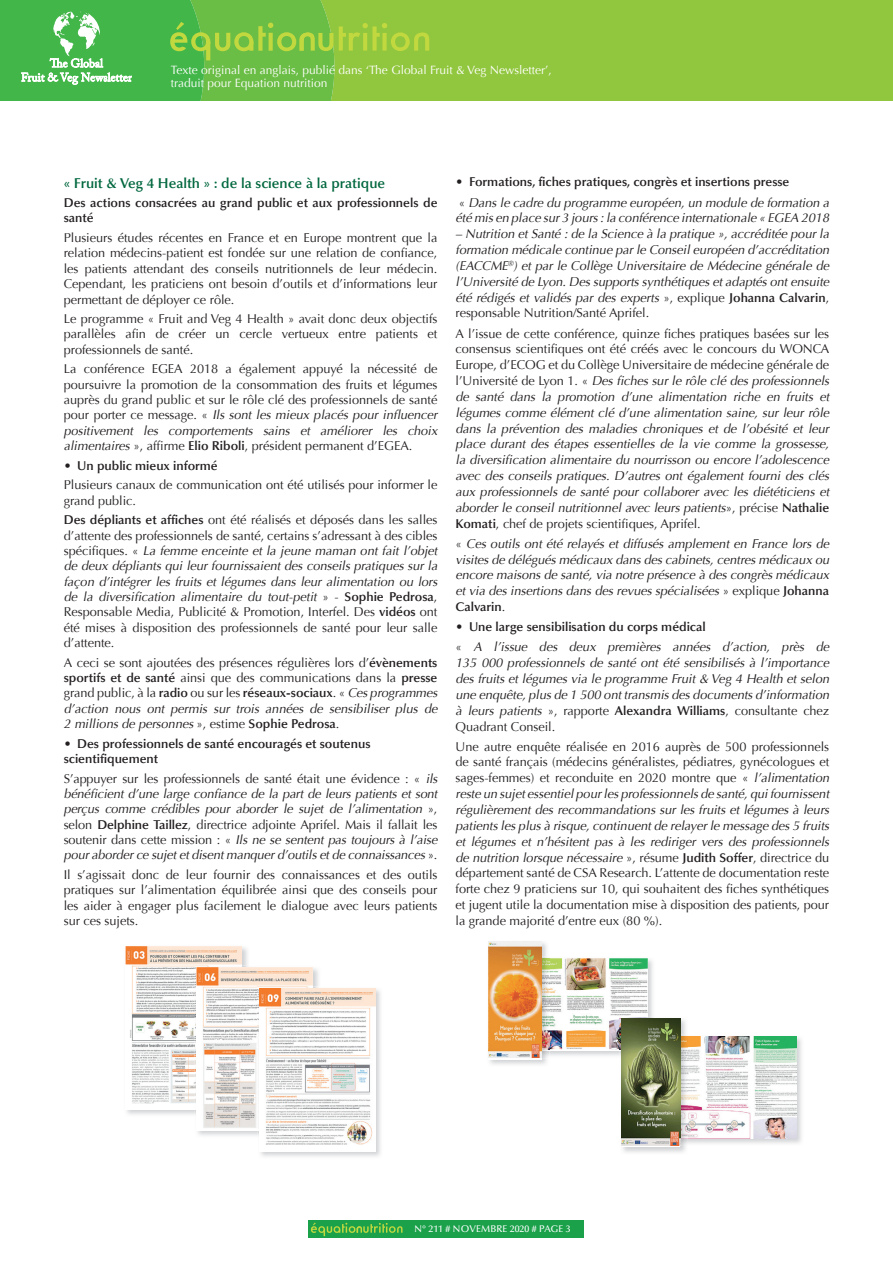
<style>
.page{position:relative;width:893px;height:1263px;background:#fff}
.page>*{position:absolute;margin:0;border:0;box-sizing:border-box;transform-origin:0 0}
.t1{font:600 14.25px "Optima LT Std";color:#00673e}
.t2{font:italic 12.75px/15.9px "Optima LT Std";letter-spacing:-.005em;color:#231f20}
.t3{font:12.75px/15.3px "Optima LT Std";letter-spacing:-.005em;color:#231f20}
.t4{font:600 12.75px/15.3px "Optima LT Std";letter-spacing:-.005em;color:#231f20}
.t5{font:12px/13.5px "Optima LT Std";color:#fff}
.t6{font:500 9.75px "Optima";color:#fff}
.s1{font-style:italic}
.s2{font-weight:600}
.s3{font-style:normal}
.s4{font-weight:600;font-style:normal}
.s5{font-weight:400}
.s6{font-weight:400;font-style:italic}
</style>
<div class="page">
<div style="left:309px;top:1220px;width:275px;height:18px;background:#1aa14a"></div>
<svg style="left:311px;top:1222px;width:91px;height:14px"></svg>
<div style="left:429px;top:0;width:464px;height:101px;background:#91c73e"></div>
<svg style="left:0;top:0;width:429px;height:101px;background:#6bbf4b"></svg>
<img style="left:549px;top:959px;width:104px;height:97px">
<img style="left:549px;top:958px;width:99px;height:91px">
<img style="left:688px;top:1036px;width:114px;height:108px">
<img style="left:688px;top:1036px;width:108px;height:102px">
<img style="left:488px;top:941px;width:61px;height:124px">
<img style="left:542px;top:958px;width:7px;height:93px">
<img style="left:488px;top:942px;width:54px;height:115px">
<img style="left:622px;top:1018px;width:66px;height:135px">
<img style="left:619px;top:1017px;width:34px;height:39px">
<img style="left:619px;top:1017px;width:29px;height:34px">
<img style="left:621px;top:1018px;width:59px;height:128px">
<img style="left:125px;top:946px;width:123px;height:169px">
<div style="left:126px;top:946px;width:116px;height:163px;background:#fff"></div>
<img style="left:126px;top:946px;width:116px;height:157px">
<img style="left:197px;top:968px;width:122px;height:168px">
<img style="left:195px;top:965px;width:47px;height:138px">
<img style="left:196px;top:967px;width:117px;height:161px">
<img style="left:260px;top:989px;width:121px;height:168px">
<img style="left:258px;top:986px;width:55px;height:144px">
<div style="left:259px;top:988px;width:117px;height:163px;background:#fff"></div>
<img style="left:259px;top:988px;width:117px;height:157px">
<p class="t5" style="left:171px;top:63px;width:382px">Texte original en anglais, publié dans ‘The Global Fruit &amp; Veg Newsletter’, traduit pour Equation nutrition</p>
<p class="t1" style="left:64px;top:174px;width:323px">« Fruit &amp; Veg 4 Health » : de la science à la pratique</p>
<p class="t4" style="left:64px;top:195px;width:375px">Des actions consacrées au grand public et aux professionnels de santé</p>
<p class="t3" style="left:64px;top:230px;width:375px;text-align:justify">Plusieurs études récentes en France et en Europe montrent que la relation médecins-patient est fondée sur une relation de confiance, les patients attendant des conseils nutritionnels de leur médecin.<br>Cependant, les praticiens ont besoin d’outils et d’informations leur permettant de déployer ce rôle.</p>
<p class="t3" style="left:64px;top:311px;width:375px;text-align:justify">Le programme « Fruit and Veg 4 Health » avait donc deux objectifs parallèles afin de créer un cercle vertueux entre patients et professionnels de santé.</p>
<p class="t3" style="left:64px;top:362px;width:378px">La conférence EGEA 2018 a également appuyé la nécessité de poursuivre la promotion de la consommation des fruits et légumes auprès du grand public et sur le rôle clé des professionnels de santé p o u r p o rte r c e m e s s a ge . « <span class="s1">Ils sont les mieux placés pour influencer positivement les comportements sains et améliorer les choix alimentaires</span> », affirme <span class="s2">Elio Riboli</span>, président permanent d’EGEA.</p>
<p class="t3" style="left:64px;top:456px;width:375px;line-height:19.6px">• <span class="s2">Un public mieux informé<br></span>Plusieurs canaux de communication ont été utilisés pour informer le</p>
<p class="t3" style="left:64px;top:491px;width:375px;line-height:19.6px">grand public.<br><span class="s2">Des dépliants et affiches</span> ont été réalisés et déposés dans les salles</p>
<p class="t2" style="left:64px;top:528px;width:378px;line-height:15.3px"><span class="s3">d’attente des professionnels de santé, certains s’adressant à des cibles s p é c i fiq u e s . «</span> La femme enceinte et la jeune maman ont fait l’objet de deux dépliants qui leur fournissaient des conseils pratiques sur la façon d’intégrer les fruits et légumes dans leur alimentation ou lors de la diversification alimentaire du tout-petit <span class="s3">» -</span> <span class="s4">S o p h i e P e d r o s a</span> <span class="s3">, Responsable Media, Publicité &amp; Promotion, Interfel. Des</span> <span class="s4">vidéos</span> <span class="s3">ont été mises à disposition des professionnels de santé pour leur salle d’attente.</span></p>
<p class="t3" style="left:64px;top:655px;width:378px">A ceci se sont ajoutées des présences régulières lors d’<span class="s2">évènements sportifs et de santé</span> ainsi que des communications dans la <span class="s2">presse </span>grand public, à la <span class="s2">radio</span> ou sur les <span class="s2">réseaux-sociaux</span>. « <span class="s1">Cesprogrammes d’action nous ont permis sur trois années de sensibiliser plus de 2 millions de personnes</span>», estime <span class="s2">Sophie Pedrosa</span>.</p>
<p class="t4" style="left:64px;top:736px;width:308px"><span class="s5">•</span> Des professionnels de santé encouragés et soutenus scientifiquement</p>
<p class="t2" style="left:64px;top:771px;width:378px;line-height:15.3px"><span class="s3">S’appuyer sur les professionnels de santé était une évidence : «</span> ils bénéficient d’une large confiance de la part de leurs patients et sont perçus comme crédibles pour aborder le sujet de l’alimentation <span class="s3">» , selon</span> <span class="s4">Delphine Taillez</span><span class="s3">, directrice adjointe Aprifel. Mais il fallait les s o u te n i r d a n s c ette m i s s i o n : «</span> Ils ne se sentent pas toujours à l’aise pouraborderce sujetetdisentmanquerd’outilsetde connaissances<span class="s3">» .</span></p>
<p class="t3" style="left:64px;top:867px;width:375px;text-align:justify">Il s’agissait donc de leur fournir des connaissances et des outils pratiques sur l’alimentation équilibrée ainsi que des conseils pour les aider à engager plus facilement le dialogue avec leurs patients sur ces sujets.</p>
<p class="t4" style="left:455px;top:172px;width:378px;line-height:20.1px"><span class="s5">•</span> Formations, fiches pratiques, congrès et insertions presse<br><span class="s5">«</span> <span class="s6">Dansle cadre du programme européen,un module de formation a</span></p>
<p class="t2" style="left:455px;top:210px;width:378px">été misen place sur3 jours:la conférence internationale « EGEA 2018</p>
<p class="t2" style="left:455px;top:226px;width:378px">– Nutrition etSanté :de la Science à la pratique »,accréditée pourla formation médicale continue parle Conseileuropéen d’accréditation (EACCME<sup>®</sup>) et par le Collège Universitaire de Médecine générale de l’Université de Lyon.Dessupportssynthétiquesetadaptésontensuite été rédigés et validés par des experts <span class="s3">» , ex p l i q u e</span> <span class="s4">J o h a n n a C a l va r i n</span> <span class="s3">, responsable Nutrition/Santé Aprifel.</span></p>
<p class="t2" style="left:455px;top:325px;width:378px"><span class="s3">A l’issue de cette conférence, quinze fiches pratiques basées sur les consensus scientifiques ont été créés avec le concours du WONCA Europe, d’ECOG et du Collège Universitaire de médecine générale de l ’ U n i ve rs i té d e Lyo n 1 . «</span> Des fiches sur le rôle clé des professionnels de santé dans la promotion d’une alimentation riche en fruits et légumes comme élément clé d’une alimentation saine, sur leur rôle dans la prévention des maladies chroniques et de l’obésité et leur place durant des étapes essentielles de la vie comme la grossesse, la diversification alimentaire du nourrisson ou encore l’adolescence avec des conseils pratiques. D’autres ont également fourni des clés aux professionnels de santé pour collaborer avec les diététiciens et aborder le conseil nutritionnel avec leurs patients<span class="s3">» , p ré c i s e</span> <span class="s4">N at h a l i e Komati</span><span class="s3">, chef de projets scientifiques, Aprifel.</span></p>
<p class="t2" style="left:455px;top:536px;width:378px"><span class="s3">«</span> Ces outils ont été relayés et diffusés amplement en France lors de visitesde déléguésmédicaux dansdescabinets,centresmédicaux ou encore maisonsde santé,via notre présence à descongrèsmédicaux et via des insertions dans des revues spécialisées <span class="s3">» e x p l i q u e</span> <span class="s4">J o h a n n a Calvarin</span><span class="s3">.</span></p>
<p class="t2" style="left:455px;top:617px;width:378px;line-height:20.1px"><span class="s3">•</span> <span class="s4">Une large sensibilisation du corps médical<br></span><span class="s3">«</span> A l’issue des deux premières années d’action, près de</p>
<p class="t2" style="left:455px;top:655px;width:378px">135 000 professionnels de santé ont été sensibilisés à l’importance des fruits et légumes via le programme Fruit &amp; Veg 4 Health et selon une enquête,plusde 1 500 onttransmisdesdocumentsd’information à leurs patients <span class="s3">», rapporte</span> <span class="s4">Alexandra Williams</span><span class="s3">, consultante chez Quadrant Conseil.</span></p>
<p class="t3" style="left:455px;top:738px;width:378px;line-height:15.9px">Une autre enquête réalisée en 2016 auprès de 500 professionnels de santé français (médecins généralistes, pédiatres, gynécologues et sages-femmes) et reconduite en 2020 montre que « <span class="s1">l’alimentation reste un sujetessentielpourlesprofessionnelsde santé,quifournissent régulièrement des recommandations sur les fruits et légumes à leurs patientslesplusà risque,continuentde relayerle message des5 fruits et légumes et n’hésitent pas à les rediriger vers des professionnels de nutrition lorsque nécessaire</span> », résume <span class="s2">Judith Soffer</span>, directrice du département santé de CSA Research. L’attente de documentation reste forte chez 9 praticiens sur 10, qui souhaitent des fiches synthétiques et jugent utile la documentation mise à disposition des patients, pour la grande majorité d’entre eux (80 %).</p>
<p class="t6" style="left:415px;top:1223px;width:157px">N° 211 # NOVEMBRE 2020 # PAGE 3</p>
</div>
